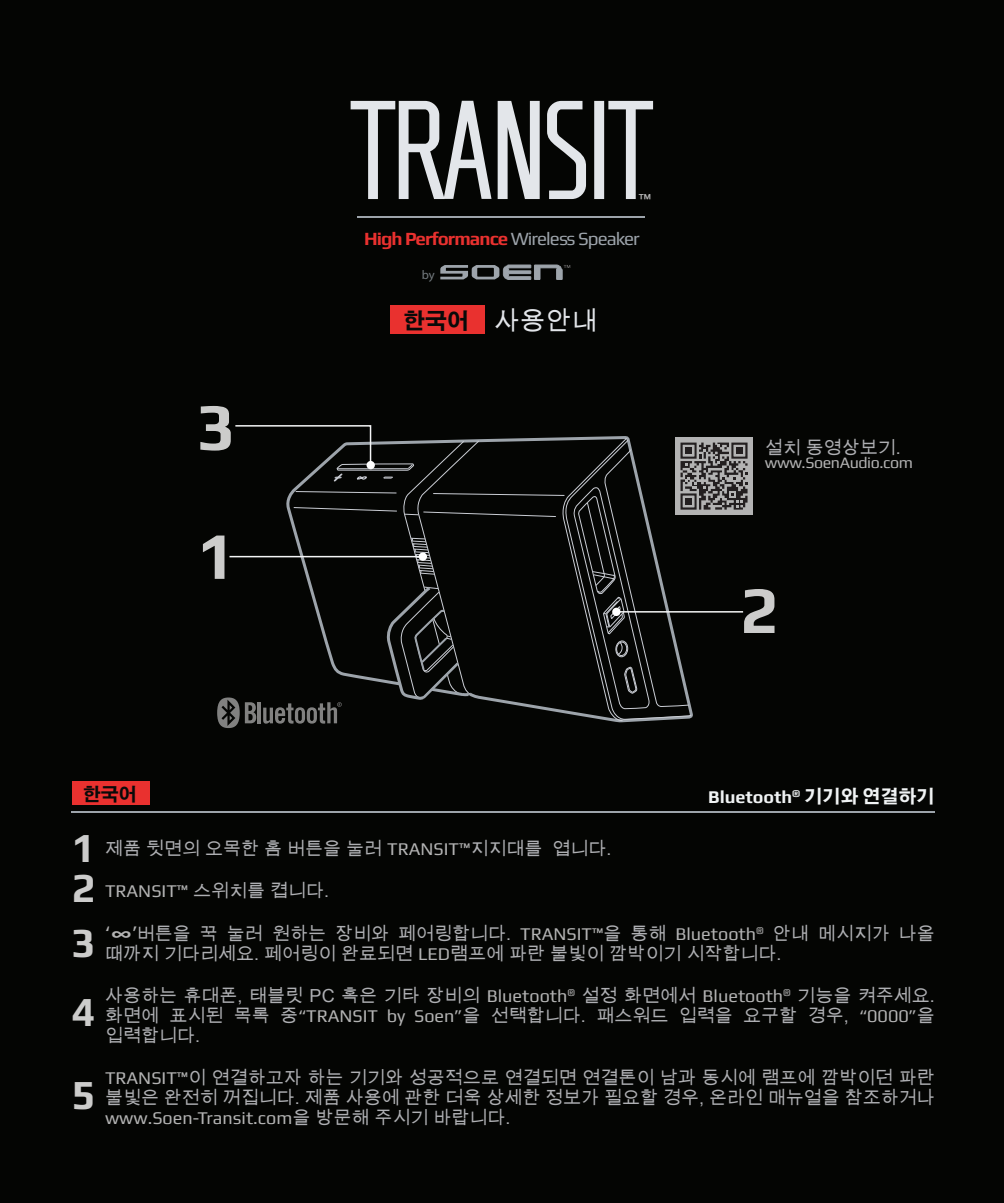
<style>
.page{position:relative;width:1004px;height:1203px;background:#fff}
.page>*{position:absolute;margin:0;border:0;box-sizing:border-box;transform-origin:0 0}
.t1{font:700 66.8px "Play";color:#cccccb}
.t2{font:700 41.4px/40.8px "Play";color:#cccccb}
.t3{font:25.8px "Arial Unicode MS";color:#e3e6ea}
.t4{font:700 21.8px "Adobe Gothic Std";color:#080a09}
.t5{font:20px "Play";color:#b3b3b3}
.t6{font:700 18.8px "Play";letter-spacing:-.05em;color:#e9312f}
.t7{font:18px/20px "Arial Unicode MS";color:#aeafb3}
.t8{font:18px "Play";color:#b3b3b3}
.t9{font:700 18px "Play";color:#f0f3f4}
.t10{font:700 18px "Adobe Gothic Std";color:#080a09}
.t11{font:16px "Play";letter-spacing:-.025em;color:#b3b3b3}
.t12{font:12.6px "Myriad Pro";color:#737a7e}
.s1{font-weight:400;color:#9da4ab}
.s2{font-family:"Adobe Gothic Std"}
.s3{font-family:"Play";color:#b3b3b3}
.s4{font-family:"Arial Unicode MS";color:#aeafb3}
.s5{font-family:"Play";font-size:20.8px;color:#b3b3b3}
.s6{font-family:"Play";font-size:30px;color:#b3b3b3}
</style>
<div class="page">
<div style="left:0;top:0;width:1003px;height:1202px;background:#040503"></div>
<div style="left:675px;top:437px;width:77px;height:78px;background:#b3b3b3"></div>
<svg style="left:350px;top:101px;width:141px;height:98px"></svg>
<svg style="left:497px;top:101px;width:42px;height:98px"></svg>
<svg style="left:547px;top:101px;width:39px;height:98px"></svg>
<svg style="left:594px;top:101px;width:59px;height:98px"></svg>
<hr style="left:358px;top:217px;width:287px;height:1px;background:#9da4ab">
<svg style="left:440px;top:265px;width:130px;height:14px"></svg>
<svg style="left:217px;top:425px;width:530px;height:303px"></svg>
<div style="left:736px;top:447px;width:7px;height:7px;background:#231f20"></div>
<div style="left:685px;top:498px;width:7px;height:7px;background:#231f20"></div>
<div style="left:685px;top:447px;width:7px;height:7px;background:#231f20"></div>
<div style="left:72px;top:781px;width:78px;height:23px;background:#e9312f"></div>
<hr style="left:72px;top:811px;width:862px;height:2px;background:#9da4ab">
<div style="left:390px;top:305px;width:95px;height:29px;background:#e9312f"></div>
<p class="t5" style="left:639px;top:188px;width:14px">™</p>
<p class="t6" style="left:364px;top:227px;width:277px">High Performance <span class="s1">Wireless Speaker</span></p>
<p class="t12" style="left:422px;top:267px;width:14px">by</p>
<h1 class="t1" style="left:197px;top:387px;width:40px">3</h1>
<h1 class="t1" style="left:197px;top:516px;width:40px">1</h1>
<p class="t10" style="left:83px;top:783px;width:55px">한국어</p>
<p class="t4" style="left:403px;top:308px;width:67px">한국어</p>
<h3 class="t3" style="left:494px;top:302px;width:104px">사용안내</h3>
<p class="t7" style="left:764px;top:437px;width:138px">설치 동영상보기.</p>
<p class="t11" style="left:764px;top:453px;width:150px">www.SoenAudio.com</p>
<h1 class="t1" style="left:740px;top:570px;width:40px">2</h1>
<p class="t9" style="left:708px;top:786px;width:228px">Bluetooth<sup>®</sup> <span class="s2">기기와 연결하기</span></p>
<h2 class="t2" style="left:72px;top:826px;width:26px">1<br>2</h2>
<h2 class="t2" style="left:72px;top:908px;width:26px;line-height:68.8px">3<br>4</h2>
<h2 class="t2" style="left:72px;top:1073px;width:26px">5</h2>
<p class="t7" style="left:105px;top:838px;width:508px">제품 뒷면의 오목한 홈 버튼을 눌러 <span class="s3">TRANSIT™</span>지지대를 엽니다.</p>
<p class="t8" style="left:105px;top:880px;width:226px">TRANSIT™ <span class="s4">스위치를 켭니다.</span></p>
<p class="t7" style="left:105px;top:922px;width:831px"><span class="s5">‘</span><span class="s6">∞</span><span class="s5">’</span>버튼을 꾹 눌러 원하는 장비와 페어링합니다. <span class="s3">TRANSIT™</span>을 통해 <span class="s3">Bluetooth</span><sup>®</sup> 안내 메시지가 나올 때까지 기다리세요. 페어링이 완료되면 <span class="s3">LED</span>램프에 파란 불빛이 깜박이기 시작합니다.</p>
<p class="t7" style="left:105px;top:984px;width:831px;text-align:justify">사용하는 휴대폰, 태블릿 PC 혹은 기타 장비의 <span class="s3">Bluetooth</span><sup>®</sup> 설정 화면에서 <span class="s3">Bluetooth</span><sup>®</sup> 기능을 켜주세요. 화면에 표시된 목록 중<span class="s3">“TRANSIT by Soen”</span>을 선택합니다. 패스워드 입력을 요구할 경우, <span class="s3">“0000”</span>을 입력합니다.</p>
<p class="t7" style="left:105px;top:1066px;width:831px"><span class="s3">TRANSIT™</span>이 연결하고자 하는 기기와 성공적으로 연결되면 연결톤이 남과 동시에 램프에 깜박이던 파란 불빛은 완전히 꺼집니다. 제품 사용에 관한 더욱 상세한 정보가 필요할 경우, 온라인 매뉴얼을 참조하거나</p>
<p class="t8" style="left:105px;top:1106px;width:407px">www.Soen-Transit.com<span class="s4">을 방문해 주시기 바랍니다.</span></p>
</div>
